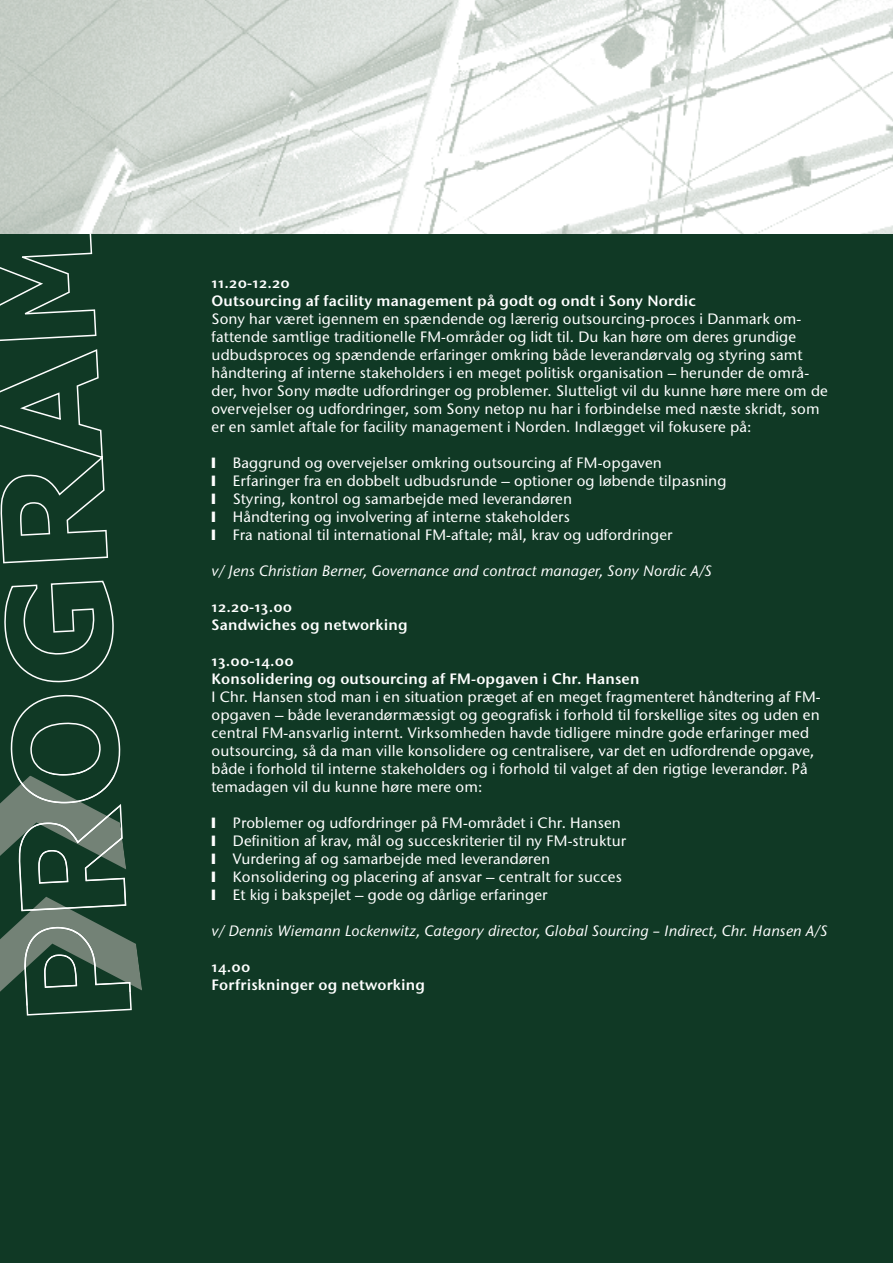
<style>
.page{position:relative;width:893px;height:1263px;background:#fff}
.page>*{position:absolute;margin:0;border:0;box-sizing:border-box;transform-origin:0 0}
.t1{font:15px/18px "ITC Stone Sans OS";letter-spacing:.01em;color:#fff}
.t2{font:15px/18px "ITC Stone Sans Semi OS";letter-spacing:.01em;color:#fff}
.t3{font:italic 15px "ITC Stone Sans OS";letter-spacing:.01em;color:#fff}
</style>
<div class="page">
<div style="left:0;top:234px;width:893px;height:1029px;background:#103925"></div>
<svg style="left:0;top:234px;width:121px;height:781px"></svg>
<img style="left:0;top:0;width:893px;height:234px">
<svg style="left:0;top:765px;width:132px;height:247px"></svg>
<p class="t2" style="left:212px;top:274px;width:486px">11.20-12.20<br>Outsourcing af facility management på godt og ondt i Sony Nordic</p>
<p class="t1" style="left:212px;top:310px;width:618px">Sony har været igennem en spændende og lærerig outsourcing-proces i Danmark om&shy;fattende samtlige traditionelle FM-områder og lidt til. Du kan høre om deres grundige udbudsproces og spændende erfaringer omkring både leverandørvalg og styring samt håndtering af interne stakeholders i en meget politisk organisation – herunder de områ&shy;der, hvor Sony mødte udfordringer og problemer. Slutteligt vil du kunne høre mere om de overvejelser og udfordringer, som Sony netop nu har i forbindelse med næste skridt, som er en samlet aftale for facility management i Norden. Indlægget vil fokusere på:</p>
<p class="t1" style="left:212px;top:454px;width:516px">❙ Baggrund og overvejelser omkring outsourcing af FM-opgaven<br>❙ Erfaringer fra en dobbelt udbudsrunde – optioner og løbende tilpasning ❙ Styring, kontrol og samarbejde med leverandøren<br>❙ Håndtering og involvering af interne stakeholders<br>❙ Fra national til international FM-aftale; mål, krav og udfordringer</p>
<p class="t3" style="left:212px;top:562px;width:502px">v/ Jens Christian Berner, Governance and contract manager, Sony Nordic A/S</p>
<p class="t2" style="left:212px;top:598px;width:197px">12.20-13.00<br>Sandwiches og networking</p>
<p class="t2" style="left:212px;top:652px;width:429px">13.00-14.00<br>Konsolidering og outsourcing af FM-opgaven i Chr. Hansen</p>
<p class="t1" style="left:212px;top:688px;width:611px">I Chr. Hansen stod man i en situation præget af en meget fragmenteret håndtering af FM&shy;opgaven – både leverandørmæssigt og geografisk i forhold til forskellige sites og uden en central FM-ansvarlig internt. Virksomheden havde tidligere mindre gode erfaringer med outsourcing, så da man ville konsolidere og centralisere, var det en udfordrende opgave, både i forhold til interne stakeholders og i forhold til valget af den rigtige leverandør. På temadagen vil du kunne høre mere om:</p>
<p class="t1" style="left:212px;top:814px;width:416px">❙ Problemer og udfordringer på FM-området i Chr. Hansen ❙ Definition af krav, mål og succeskriterier til ny FM-struktur ❙ Vurdering af og samarbejde med leverandøren<br>❙ Konsolidering og placering af ansvar – centralt for succes ❙ Et kig i bakspejlet – gode og dårlige erfaringer</p>
<p class="t3" style="left:212px;top:922px;width:617px">v/ Dennis Wiemann Lockenwitz, Category director, Global Sourcing – Indirect, Chr. Hansen A/S</p>
<p class="t2" style="left:212px;top:958px;width:215px">14.00<br>Forfriskninger og networking</p>
</div>
